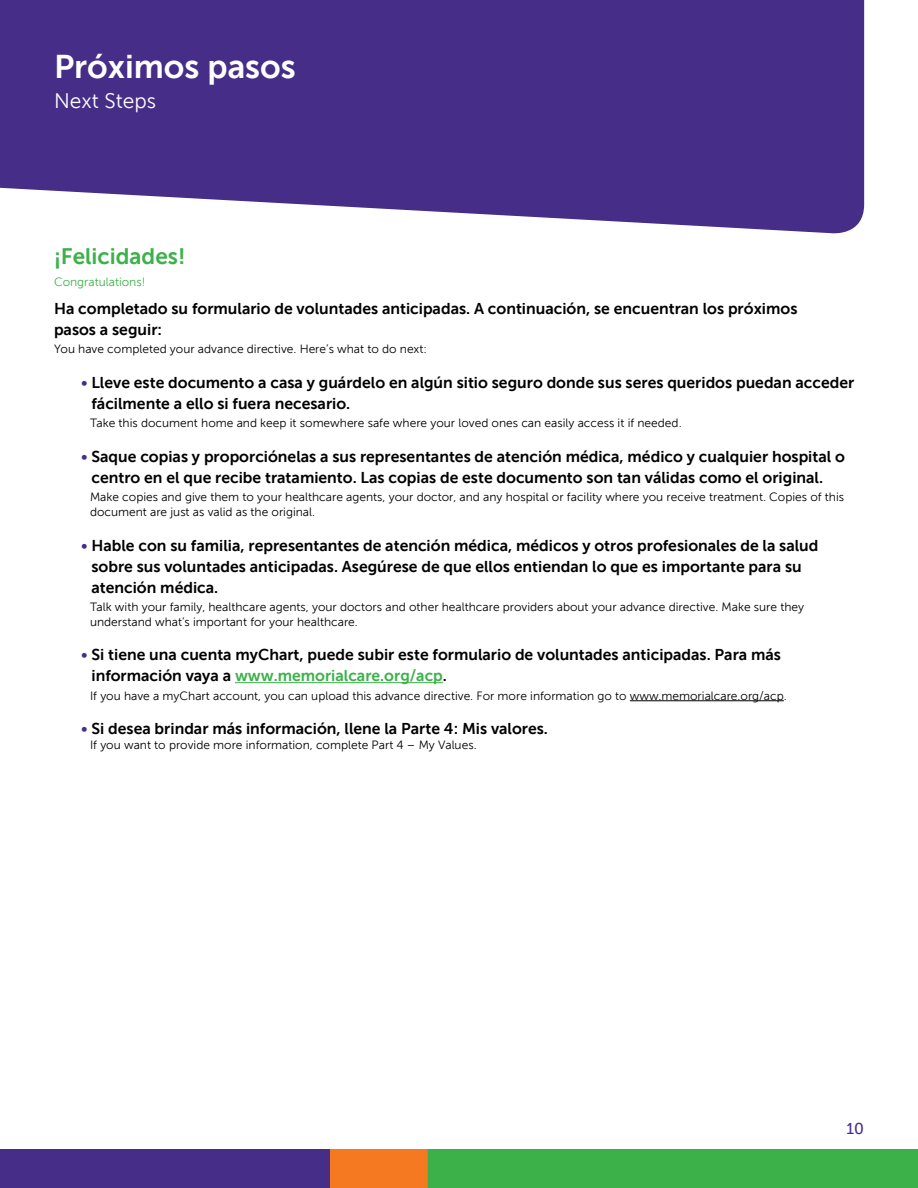
<style>
.page{position:relative;width:918px;height:1188px;background:#fff}
.page>*{position:absolute;margin:0;border:0;box-sizing:border-box;transform-origin:0 0}
.t1{font:33px "Museo Sans 700";color:#fff}
.t2{font:22.5px "Museo Sans 700";color:#3cb14a}
.t3{font:21px "Museo Sans 300";color:#fff}
.t4{font:15.75px/21px "Museo Sans 700";color:#010101}
.t5{font:15.75px "Museo Sans 500";color:#462d87}
.t6{font:12px/15px "Museo Sans 300";color:#000}
.t7{font:12px "Museo Sans 300";color:#010101}
.t8{font:12px "Museo Sans 300";color:#3cb14a}
.s1{font-family:"Museo Sans 500";color:#462d87}
.s2{color:#3cb14a}
</style>
<div class="page">
<svg style="left:0;top:0;width:864px;height:234px;background:#584192"></svg>
<svg style="left:0;top:1149px;width:918px;height:39px;background:#537b5b"></svg>
<hr style="left:235px;top:682px;width:208px;height:1px;background:#3cb14a">
<hr style="left:630px;top:700px;width:154px;height:1px;background:#000">
<h1 class="t1" style="left:54px;top:48px;width:243px">Próximos pasos</h1>
<h3 class="t3" style="left:54px;top:90px;width:104px">Next Steps</h3>
<h2 class="t2" style="left:54px;top:244px;width:133px">¡Felicidades!</h2>
<p class="t8" style="left:54px;top:276px;width:93px">Congratulations!</p>
<p class="t4" style="left:54px;top:298px;width:745px">Ha completado su formulario de voluntades anticipadas. A continuación, se encuentran los próximos pasos a seguir:</p>
<p class="t7" style="left:54px;top:343px;width:375px">You have completed your advance directive. Here’s what to do next:</p>
<p class="t4" style="left:91px;top:372px;width:764px;text-indent:-10px"><span class="s1">•</span> Lleve este documento a casa y guárdelo en algún sitio seguro donde sus seres queridos puedan acceder fácilmente a ello si fuera necesario.</p>
<p class="t6" style="left:90px;top:416px;width:593px">Take this document home and keep it somewhere safe where your loved ones can easily access it if needed.</p>
<p class="t4" style="left:91px;top:446px;width:755px;text-indent:-10px"><span class="s1">•</span> Saque copias y proporciónelas a sus representantes de atención médica, médico y cualquier hospital o centro en el que recibe tratamiento. Las copias de este documento son tan válidas como el original.</p>
<p class="t6" style="left:90px;top:490px;width:756px">Make copies and give them to your healthcare agents, your doctor, and any hospital or facility where you receive treatment. Copies of this document are just as valid as the original.</p>
<p class="t4" style="left:91px;top:535px;width:729px;text-indent:-10px"><span class="s1">•</span> Hable con su familia, representantes de atención médica, médicos y otros profesionales de la salud sobre sus voluntades anticipadas. Asegúrese de que ellos entiendan lo que es importante para su atención médica.</p>
<p class="t6" style="left:90px;top:599px;width:716px">Talk with your family, healthcare agents, your doctors and other healthcare providers about your advance directive. Make sure they understand what’s important for your healthcare.</p>
<p class="t4" style="left:91px;top:645px;width:691px;text-indent:-10px"><span class="s1">•</span> Si tiene una cuenta myChart, puede subir este formulario de voluntades anticipadas. Para más información vaya a <span class="s2">www.memorialcare.org/acp</span>.</p>
<p class="t6" style="left:90px;top:688px;width:698px">If you have a myChart account, you can upload this advance directive. For more information go to www.memorialcare.org/acp.</p>
<p class="t4" style="left:81px;top:718px;width:469px"><span class="s1">•</span> Si desea brindar más información, llene la Parte 4: Mis valores.</p>
<p class="t6" style="left:90px;top:738px;width:388px">If you want to provide more information, complete Part 4 – My Values.</p>
<p class="t5" style="left:846px;top:1120px;width:19px">10</p>
</div>
